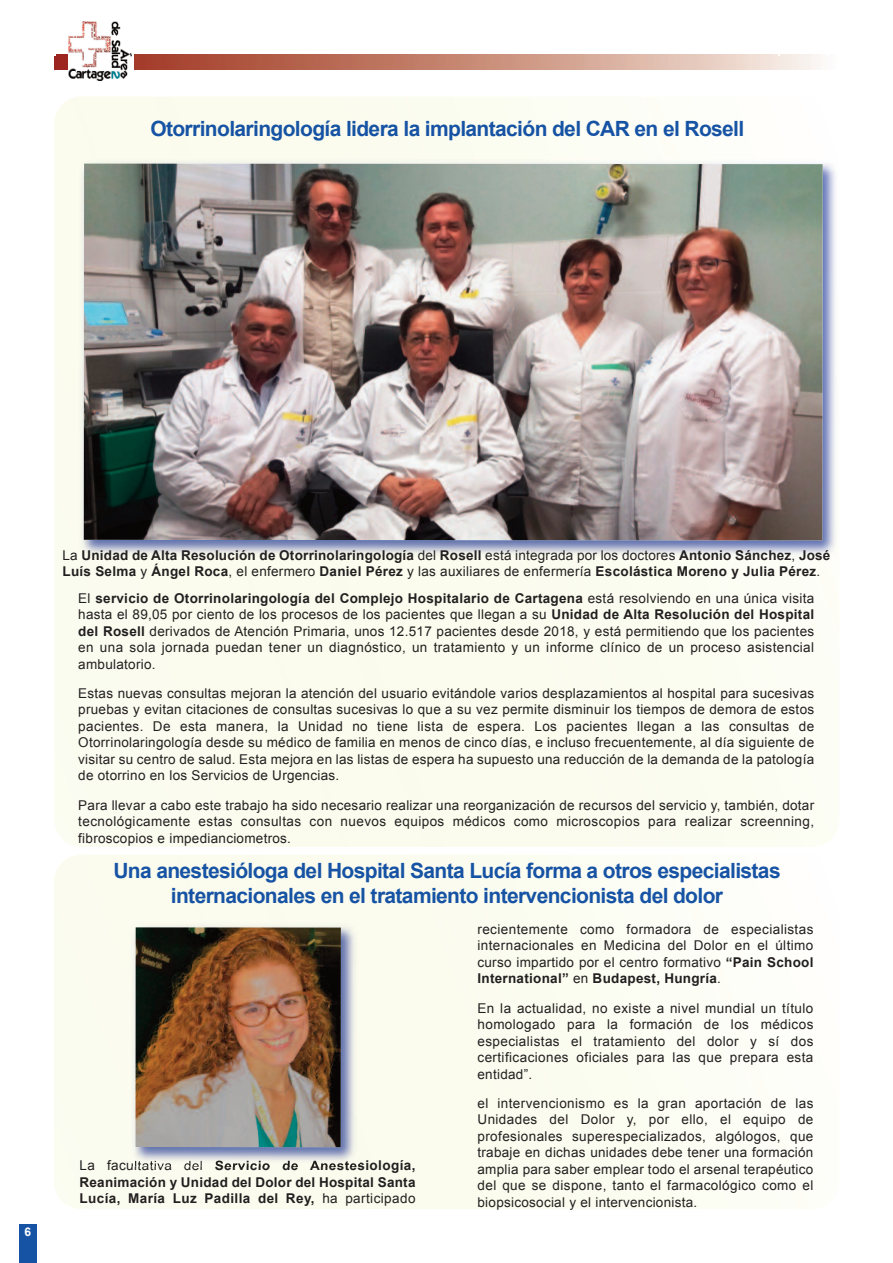
<style>
.page{position:relative;width:893px;height:1263px;background:#fff}
.page>*{position:absolute;margin:0;border:0;box-sizing:border-box;transform-origin:0 0}
.t1{font:700 21px/25.2px "Arial";letter-spacing:-.03em;color:#1753a4;text-align:center}
.t2{font:13.5px/16.5px "Arial";letter-spacing:.02em;color:#231f20;text-align:justify}
.t3{font:700 13.5px/16.5px "Arial";letter-spacing:.02em;color:#231f20;text-align:justify}
.t4{font:700 12px "Arial";color:#fff}
.s1{font-weight:400}
.s2{font-weight:700}
</style>
<div class="page">
<img style="left:54px;top:54px;width:766px;height:16px">
<div style="left:20px;top:1225px;width:17px;height:38px;background:#1753a4"></div>
<div style="left:68px;top:22px;width:66px;height:61px;background:#fff"></div>
<img style="left:69px;top:22px;width:63px;height:59px">
<img style="left:129px;top:920px;width:231px;height:247px">
<img style="left:130px;top:1160px;width:17px;height:6px">
<img style="left:215px;top:1160px;width:83px;height:7px">
<img style="left:135px;top:927px;width:205px;height:220px">
<img style="left:77px;top:157px;width:762px;height:403px">
<img style="left:84px;top:164px;width:739px;height:376px">
<h1 class="t1" style="left:150px;top:116px;width:595px">Otorrinolaringología lidera la implantación del CAR en el Rosell</h1>
<p class="t4" style="left:25px;top:1225px;width:8px">6</p>
<p class="t3" style="left:63px;top:547px;width:769px"><span class="s1">La</span> Unidad de Alta Resolución de Otorrinolaringología <span class="s1">del</span> Rosell <span class="s1">está integrada por los doctores</span> Antonio Sánchez<span class="s1">,</span> José<br>Luís Selma <span class="s1">y</span> Ángel Roca<span class="s1">, el enfermero</span> Daniel Pérez <span class="s1">y las auxiliares de enfermería</span> Escolástica Moreno y Julia Pérez<span class="s1">.</span></p>
<p class="t2" style="left:78px;top:590px;width:737px">El <span class="s2">servicio de Otorrinolaringología del Complejo Hospitalario de Cartagena</span> está resolviendo en una única visita hasta el 89,05 por ciento de los procesos de los pacientes que llegan a su <span class="s2">Unidad de Alta Resolución del Hospital del Rosell</span> derivados de Atención Primaria, unos 12.517 pacientes desde 2018, y está permitiendo que los pacientes en una sola jornada puedan tener un diagnóstico, un tratamiento y un informe clínico de un proceso asistencial ambulatorio.</p>
<p class="t2" style="left:78px;top:685px;width:737px">Estas nuevas consultas mejoran la atención del usuario evitándole varios desplazamientos al hospital para sucesivas pruebas y evitan citaciones de consultas sucesivas lo que a su vez permite disminuir los tiempos de demora de estos pacientes. De esta manera, la Unidad no tiene lista de espera. Los pacientes llegan a las consultas de Otorrinolaringología desde su médico de familia en menos de cinco días, e incluso frecuentemente, al día siguiente de visitar su centro de salud. Esta mejora en las listas de espera ha supuesto una reducción de la demanda de la patología de otorrino en los Servicios de Urgencias.</p>
<p class="t2" style="left:78px;top:797px;width:737px">Para llevar a cabo este trabajo ha sido necesario realizar una reorganización de recursos del servicio y, también, dotar tecnológicamente estas consultas con nuevos equipos médicos como microscopios para realizar screenning, fibroscopios e impedianciometros.</p>
<h1 class="t1" style="left:113px;top:858px;width:669px">Una anestesióloga del Hospital Santa Lucía forma a otros especialistas internacionales en el tratamiento intervencionista del dolor</h1>
<p class="t3" style="left:80px;top:1157px;width:337px"><span class="s1">La facultativa del</span> Servicio de Anestesiología, Reanimación y Unidad del Dolor del Hospital Santa Lucía, María Luz Padilla del Rey, <span class="s1">ha participado</span></p>
<p class="t2" style="left:477px;top:921px;width:337px">recientemente como formadora de especialistas internacionales en Medicina del Dolor en el último curso impartido por el centro formativo <span class="s2">“Pain School International”</span> en <span class="s2">Budapest, Hungría</span>.</p>
<p class="t2" style="left:477px;top:999px;width:337px">En la actualidad, no existe a nivel mundial un título homologado para la formación de los médicos especialistas el tratamiento del dolor y sí dos certificaciones oficiales para las que prepara esta entidad”.</p>
<p class="t2" style="left:477px;top:1095px;width:337px">el intervencionismo es la gran aportación de las Unidades del Dolor y, por ello, el equipo de profesionales superespecializados, algólogos, que trabaje en dichas unidades debe tener una formación amplia para saber emplear todo el arsenal terapéutico del que se dispone, tanto el farmacológico como el biopsicosocial y el intervencionista.</p>
</div>
